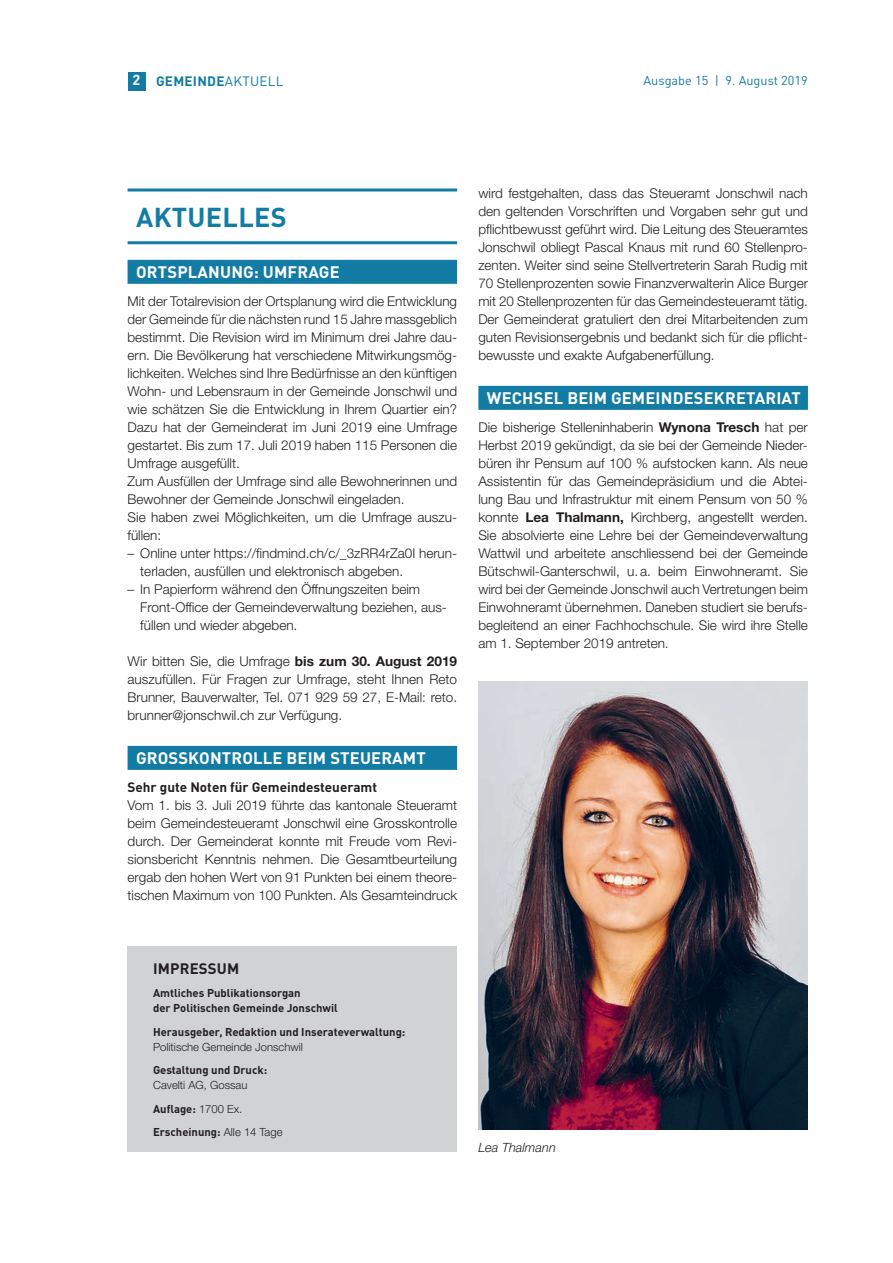
<style>
.page{position:relative;width:893px;height:1263px;background:#fff}
.page>*{position:absolute;margin:0;border:0;box-sizing:border-box;transform-origin:0 0}
.t1{font:700 27px "DIN Pro";letter-spacing:.01em;color:#137ca4}
.t2{font:700 16.5px "DIN Pro";letter-spacing:.01em;color:#fff}
.t3{font:700 15px "DIN Pro";letter-spacing:.01em;color:#231f20}
.t4{font:300 13.5px/18px "Helvetica Neue LT Std";color:#231f20;text-align:justify}
.t5{font:700 13.5px "DIN Pro";color:#231f20}
.t6{font:700 13.5px "DIN Pro";letter-spacing:.02em;color:#137ca4}
.t7{font:12.75px "DIN Pro";color:#137ca4}
.t8{font:italic 300 12.75px "Helvetica Neue LT Std";color:#231f20}
.t9{font:700 11.25px/15px "DIN Pro";color:#231f20}
.t10{font:300 11.25px "Helvetica Neue LT Std";color:#231f20}
.s1{font-size:14.4px;color:#fff}
.s2{font-weight:400}
.s3{font-weight:700}
.s4{font-family:"Helvetica Neue LT Std";font-weight:300}
</style>
<div class="page">
<hr style="left:128px;top:188px;width:329px;height:3px;background:#137ca4">
<hr style="left:128px;top:241px;width:329px;height:3px;background:#137ca4">
<div style="left:128px;top:260px;width:329px;height:24px;background:#137ca4"></div>
<div style="left:128px;top:746px;width:329px;height:24px;background:#137ca4"></div>
<div style="left:478px;top:386px;width:330px;height:24px;background:#137ca4"></div>
<img style="left:478px;top:682px;width:330px;height:447px">
<div style="left:128px;top:946px;width:329px;height:206px;background:#d1d2d4"></div>
<div style="left:128px;top:72px;width:17px;height:18px;background:#137ca4"></div>
<p class="t6" style="left:133px;top:71px;width:153px"><span class="s1">2</span> GEMEINDE<span class="s2">AKTUELL</span></p>
<p class="t7" style="left:643px;top:72px;width:166px">Ausgabe 15 | 9. August 2019</p>
<h1 class="t1" style="left:136px;top:198px;width:152px">AKTUELLES</h1>
<p class="t2" style="left:136px;top:261px;width:205px">ORTSPLANUNG: UMFRAGE</p>
<p class="t4" style="left:128px;top:292px;width:331px;text-align:left">Mit der Totalrevision der Ortsplanung wird die Entwicklung der Gemeinde für die nächsten rund 15 Jahre massgeblich bestimmt. Die Revision wird im Minimum drei Jahre dau&shy;ern. Die Bevölkerung hat verschiedene Mitwirkungsmög&shy;lichkeiten. Welches sind Ihre Bedürfnisse an den künftigen Wohn- und Lebensraum in der Gemeinde Jonschwil und wie schätzen Sie die Entwicklung in Ihrem Quartier ein?<br>Dazu hat der Gemeinderat im Juni 2019 eine Umfrage gestartet. Bis zum 17. Juli 2019 haben 115 Personen die Umfrage ausgefüllt.<br>Zum Ausfüllen der Umfrage sind alle Bewohnerinnen und Bewohner der Gemeinde Jonschwil eingeladen.<br>Sie haben zwei Möglichkeiten, um die Umfrage auszu&shy;füllen:</p>
<p class="t4" style="left:140px;top:544px;width:318px;text-indent:-13px">– Online unter https://findmind.ch/c/_3zRR4rZa0I herun&shy;terladen, ausfüllen und elektronisch abgeben.</p>
<p class="t4" style="left:140px;top:580px;width:308px;text-align:left;text-indent:-13px">– In Papierform während den Öffnungszeiten beim<br>Front-Office der Gemeindeverwaltung beziehen, aus&shy;füllen und wieder abgeben.</p>
<p class="t4" style="left:128px;top:652px;width:331px">Wir bitten Sie, die Umfrage <span class="s3">bis zum 30. August 2019 </span>auszufüllen. Für Fragen zur Umfrage, steht Ihnen Reto Brunner, Bauverwalter, Tel. 071 929 59 27, E-Mail: reto. brunner@jonschwil.ch zur Verfügung.</p>
<p class="t2" style="left:136px;top:747px;width:291px">GROSSKONTROLLE BEIM STEUERAMT</p>
<p class="t5" style="left:128px;top:778px;width:251px">Sehr gute Noten für Gemeindesteueramt</p>
<p class="t4" style="left:128px;top:796px;width:331px">Vom 1. bis 3. Juli 2019 führte das kantonale Steueramt beim Gemeindesteueramt Jonschwil eine Grosskontrolle durch. Der Gemeinderat konnte mit Freude vom Revi&shy;sionsbericht Kenntnis nehmen. Die Gesamtbeurteilung ergab den hohen Wert von 91 Punkten bei einem theore&shy;tischen Maximum von 100 Punkten. Als Gesamteindruck</p>
<p class="t4" style="left:478px;top:184px;width:331px">wird festgehalten, dass das Steueramt Jonschwil nach den geltenden Vorschriften und Vorgaben sehr gut und pflichtbewusst geführt wird. Die Leitung des Steueramtes Jonschwil obliegt Pascal Knaus mit rund 60 Stellenpro&shy;zenten. Weiter sind seine Stellvertreterin Sarah Rudig mit 70 Stellenprozenten sowie Finanzverwalterin Alice Burger mit 20 Stellenprozenten für das Gemeindesteueramt tätig.<br>Der Gemeinderat gratuliert den drei Mitarbeitenden zum guten Revisionsergebnis und bedankt sich für die pflicht&shy;bewusste und exakte Aufgabenerfüllung.</p>
<p class="t2" style="left:487px;top:387px;width:315px">WECHSEL BEIM GEMEINDESEKRETARIAT</p>
<p class="t4" style="left:478px;top:418px;width:331px">Die bisherige Stelleninhaberin <span class="s3">Wynona Tresch</span> hat per Herbst 2019 gekündigt, da sie bei der Gemeinde Nieder&shy;büren ihr Pensum auf 100 % aufstocken kann. Als neue Assistentin für das Gemeindepräsidium und die Abtei&shy;lung Bau und Infrastruktur mit einem Pensum von 50 % konnte <span class="s3">Lea Thalmann,</span> Kirchberg, angestellt werden.<br>Sie absolvierte eine Lehre bei der Gemeindeverwaltung Wattwil und arbeitete anschliessend bei der Gemeinde Bütschwil-Ganterschwil, u.a. beim Einwohneramt. Sie wird bei der Gemeinde Jonschwil auch Vertretungen beim Einwohneramt übernehmen. Daneben studiert sie berufs&shy;begleitend an einer Fachhochschule. Sie wird ihre Stelle am 1. September 2019 antreten.</p>
<p class="t3" style="left:153px;top:958px;width:88px">IMPRESSUM</p>
<p class="t9" style="left:153px;top:985px;width:186px">Amtliches Publikationsorgan<br>der Politischen Gemeinde Jonschwil</p>
<p class="t9" style="left:153px;top:1023px;width:254px">Herausgeber, Redaktion und Inserateverwaltung:</p>
<p class="t10" style="left:153px;top:1040px;width:151px">Politische Gemeinde Jonschwil</p>
<p class="t9" style="left:153px;top:1062px;width:116px">Gestaltung und Druck:</p>
<p class="t10" style="left:153px;top:1078px;width:96px">Cavelti AG, Gossau</p>
<p class="t9" style="left:153px;top:1096px;width:131px;line-height:23.5px">Auflage: <span class="s4">1700 Ex.<br></span>Erscheinung: <span class="s4">Alle 14 Tage</span></p>
<p class="t8" style="left:478px;top:1140px;width:79px">Lea Thalmann</p>
</div>
